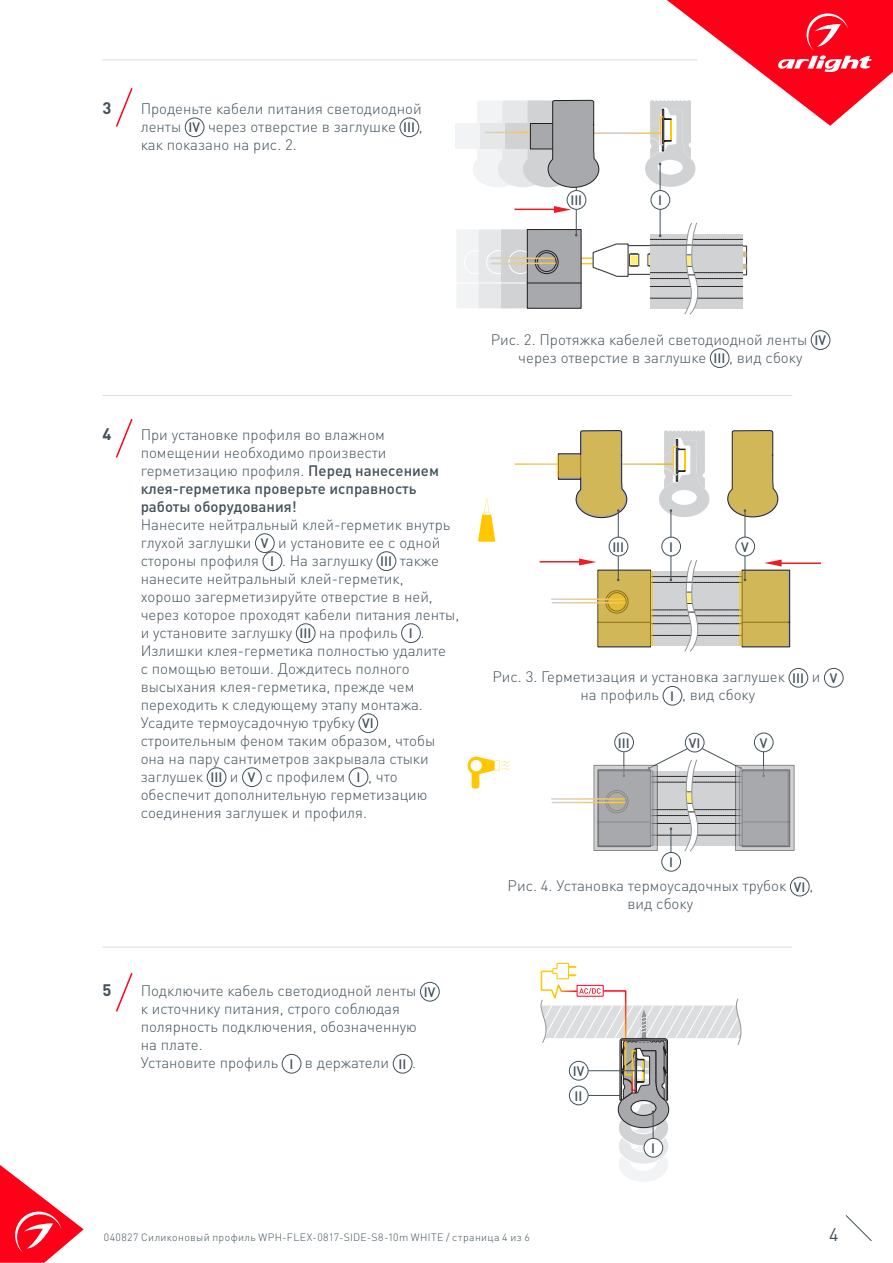
<style>
.page{position:relative;width:893px;height:1263px;background:#fff}
.page>*{position:absolute;margin:0;border:0;box-sizing:border-box;transform-origin:0 0}
.t1{font:18px "DIN Pro";color:#425159}
.t2{font:700 16.5px "DIN Pro";color:#425159}
.t3{font:300 15px/18px "DIN Pro";color:#425159}
.t4{font:500 13.5px "DIN Pro";color:#425159}
.t5{font:300 10.5px "DIN Pro";letter-spacing:.035em;color:#425159}
.s1{font-weight:500}
</style>
<div class="page">
<svg style="left:0;top:1165px;width:84px;height:98px"></svg>
<svg style="left:845px;top:1215px;width:27px;height:26px"></svg>
<hr style="left:102px;top:60px;width:595px;height:1px;background:#dcdddf">
<div style="left:455px;top:124px;width:43px;height:25px;background:#f2f3f4"></div>
<div style="left:811px;top:330px;width:19px;height:20px;border:1px solid #425159;border-radius:50%"></div>
<div style="left:710px;top:348px;width:19px;height:20px;border:1px solid #425159;border-radius:50%"></div>
<svg style="left:645px;top:0;width:248px;height:191px"></svg>
<div style="left:567px;top:190px;width:19px;height:19px;border:1px solid #425159;border-radius:50%"></div>
<div style="left:651px;top:190px;width:19px;height:19px;border:1px solid #425159;border-radius:50%"></div>
<hr style="left:557px;top:132px;width:103px;height:2px;background:#fff">
<svg style="left:116px;top:973px;width:17px;height:39px"></svg>
<svg style="left:116px;top:419px;width:17px;height:39px"></svg>
<div style="left:420px;top:982px;width:19px;height:19px;border:1px solid #425159;border-radius:50%"></div>
<div style="left:282px;top:1054px;width:19px;height:19px;border:1px solid #425159;border-radius:50%"></div>
<div style="left:393px;top:1054px;width:19px;height:19px;border:1px solid #425159;border-radius:50%"></div>
<div style="left:255px;top:534px;width:19px;height:19px;border:1px solid #425159;border-radius:50%"></div>
<div style="left:263px;top:552px;width:19px;height:19px;border:1px solid #425159;border-radius:50%"></div>
<div style="left:377px;top:552px;width:19px;height:19px;border:1px solid #425159;border-radius:50%"></div>
<div style="left:296px;top:624px;width:19px;height:19px;border:1px solid #425159;border-radius:50%"></div>
<div style="left:401px;top:624px;width:20px;height:19px;border:1px solid #425159;border-radius:50%"></div>
<div style="left:359px;top:714px;width:19px;height:19px;border:1px solid #425159;border-radius:50%"></div>
<div style="left:207px;top:768px;width:19px;height:19px;border:1px solid #425159;border-radius:50%"></div>
<div style="left:242px;top:768px;width:20px;height:19px;border:1px solid #425159;border-radius:50%"></div>
<div style="left:349px;top:768px;width:19px;height:19px;border:1px solid #425159;border-radius:50%"></div>
<hr style="left:102px;top:395px;width:690px;height:1px;background:#dcdddf">
<hr style="left:102px;top:947px;width:690px;height:1px;background:#dcdddf">
<svg style="left:115px;top:88px;width:18px;height:39px"></svg>
<div style="left:185px;top:118px;width:19px;height:19px;border:1px solid #425159;border-radius:50%"></div>
<div style="left:400px;top:118px;width:19px;height:19px;border:1px solid #425159;border-radius:50%"></div>
<svg style="left:473px;top:100px;width:126px;height:91px"></svg>
<hr style="left:485px;top:132px;width:44px;height:1px;background:#fff">
<svg style="left:457px;top:206px;width:124px;height:103px"></svg>
<svg style="left:592px;top:209px;width:156px;height:106px"></svg>
<svg style="left:478px;top:498px;width:17px;height:44px"></svg>
<div style="left:789px;top:668px;width:19px;height:19px;border:1px solid #425159;border-radius:50%"></div>
<div style="left:824px;top:668px;width:19px;height:19px;border:1px solid #425159;border-radius:50%"></div>
<div style="left:790px;top:877px;width:19px;height:19px;border:1px solid #425159;border-radius:50%"></div>
<hr style="left:773px;top:562px;width:48px;height:2px;background:#ee1d23">
<svg style="left:468px;top:756px;width:41px;height:32px"></svg>
<div style="left:742px;top:570px;width:48px;height:77px;border:1px solid #231f20"></div>
<hr style="left:742px;top:622px;width:48px;height:1px;background:#231f20">
<div style="left:739px;top:571px;width:49px;height:75px;background:#d2b758"></div>
<svg style="left:782px;top:767px;width:10px;height:82px"></svg>
<svg style="left:536px;top:430px;width:246px;height:752px"></svg>
<div style="left:609px;top:537px;width:19px;height:19px;border:1px solid #425159;border-radius:50%"></div>
<p class="t2" style="left:102px;top:97px;width:10px">3</p>
<p class="t3" style="left:141px;top:99px;width:282px">Проденьте кабели питания светодиодной ленты</p>
<p class="t4" style="left:189px;top:118px;width:13px">IV</p>
<p class="t3" style="left:208px;top:117px;width:189px">через отверстие в заглушке</p>
<p class="t4" style="left:403px;top:118px;width:13px">III</p>
<p class="t3" style="left:419px;top:117px;width:5px">,</p>
<p class="t3" style="left:141px;top:135px;width:158px">как показано на рис. 2.</p>
<p class="t4" style="left:570px;top:191px;width:13px">III</p>
<p class="t4" style="left:658px;top:191px;width:5px">I</p>
<p class="t2" style="left:102px;top:422px;width:10px">4</p>
<p class="t3" style="left:141px;top:425px;width:311px">При установке профиля во влажном помещении необходимо произвести герметизацию профиля. <span class="s1">Перед нанесением клея-герметика проверьте исправность работы оборудования!<br></span>Нанесите нейтральный клей-герметик внутрь глухой заглушки</p>
<p class="t4" style="left:261px;top:534px;width:9px">V</p>
<p class="t3" style="left:278px;top:533px;width:164px">и установите ее с одной</p>
<p class="t3" style="left:141px;top:551px;width:120px">стороны профиля</p>
<p class="t4" style="left:270px;top:552px;width:5px">I</p>
<p class="t3" style="left:282px;top:551px;width:93px">. На заглушку</p>
<p class="t4" style="left:380px;top:552px;width:13px">III</p>
<p class="t3" style="left:141px;top:551px;width:320px;text-indent:259px">также нанесите нейтральный клей-герметик,<br>хорошо загерметизируйте отверстие в ней, через которое проходят кабели питания ленты, и установите заглушку</p>
<p class="t4" style="left:300px;top:624px;width:13px">III</p>
<p class="t3" style="left:319px;top:623px;width:80px">на профиль</p>
<p class="t4" style="left:409px;top:624px;width:5px">I</p>
<p class="t3" style="left:141px;top:623px;width:307px;text-indent:280px">.<br>Излишки клея-герметика полностью удалите с помощью ветоши. Дождитесь полного высыхания клея-герметика, прежде чем переходить к следующему этапу монтажа.<br>Усадите термоусадочную трубку</p>
<p class="t4" style="left:362px;top:714px;width:13px">VI</p>
<p class="t3" style="left:141px;top:731px;width:296px">строительным феном таким образом, чтобы она на пару сантиметров закрывала стыки заглушек</p>
<p class="t4" style="left:210px;top:768px;width:13px">III</p>
<p class="t3" style="left:230px;top:767px;width:10px">и</p>
<p class="t4" style="left:248px;top:768px;width:9px">V</p>
<p class="t3" style="left:265px;top:767px;width:81px">с профилем</p>
<p class="t4" style="left:356px;top:768px;width:5px">I</p>
<p class="t3" style="left:141px;top:767px;width:288px;text-indent:227px">, что обеспечит дополнительную герметизацию соединения заглушек и профиля.</p>
<p class="t2" style="left:102px;top:979px;width:10px">5</p>
<p class="t3" style="left:141px;top:981px;width:277px">Подключите кабель светодиодной ленты</p>
<p class="t4" style="left:424px;top:983px;width:13px">IV</p>
<p class="t3" style="left:141px;top:999px;width:278px">к источнику питания, строго соблюдая полярность подключения, обозначенную на плате.<br>Установите профиль</p>
<p class="t4" style="left:289px;top:1055px;width:5px">I</p>
<p class="t3" style="left:305px;top:1053px;width:86px">в держатели</p>
<p class="t4" style="left:398px;top:1055px;width:9px">II</p>
<p class="t3" style="left:412px;top:1053px;width:5px">.</p>
<p class="t3" style="left:491px;top:329px;width:318px">Рис. 2. Протяжка кабелей светодиодной ленты</p>
<p class="t4" style="left:815px;top:331px;width:13px">IV</p>
<p class="t3" style="left:518px;top:347px;width:189px">через отверстие в заглушке</p>
<p class="t4" style="left:713px;top:349px;width:13px">III</p>
<p class="t3" style="left:729px;top:347px;width:75px">, вид сбоку</p>
<p class="t4" style="left:612px;top:538px;width:13px">III</p>
<p class="t4" style="left:669px;top:538px;width:5px">I</p>
<p class="t4" style="left:741px;top:538px;width:9px">V</p>
<p class="t3" style="left:492px;top:667px;width:294px">Рис. 3. Герметизация и установка заглушек</p>
<p class="t4" style="left:792px;top:669px;width:13px">III</p>
<p class="t3" style="left:812px;top:667px;width:10px">и</p>
<p class="t4" style="left:830px;top:669px;width:9px">V</p>
<p class="t3" style="left:580px;top:685px;width:80px">на профиль</p>
<p class="t4" style="left:670px;top:687px;width:5px">I</p>
<p class="t3" style="left:682px;top:685px;width:75px">, вид сбоку</p>
<p class="t4" style="left:618px;top:733px;width:13px">III</p>
<p class="t4" style="left:689px;top:734px;width:13px">VI</p>
<p class="t4" style="left:760px;top:733px;width:9px">V</p>
<p class="t4" style="left:669px;top:853px;width:5px">I</p>
<p class="t3" style="left:508px;top:876px;width:280px">Рис. 4. Установка термоусадочных трубок</p>
<p class="t4" style="left:794px;top:878px;width:13px">VI</p>
<p class="t3" style="left:809px;top:876px;width:5px">,</p>
<p class="t3" style="left:628px;top:894px;width:67px">вид сбоку</p>
<p class="t4" style="left:573px;top:1062px;width:13px">IV</p>
<p class="t4" style="left:575px;top:1086px;width:9px">II</p>
<p class="t4" style="left:651px;top:1139px;width:5px">I</p>
<p class="t5" style="left:104px;top:1230px;width:428px">040827 Силиконовый профиль WPH-FLEX-0817-SIDE-S8-10m WHITE / страница 4 из 6</p>
<p class="t1" style="left:829px;top:1222px;width:11px">4</p>
</div>
